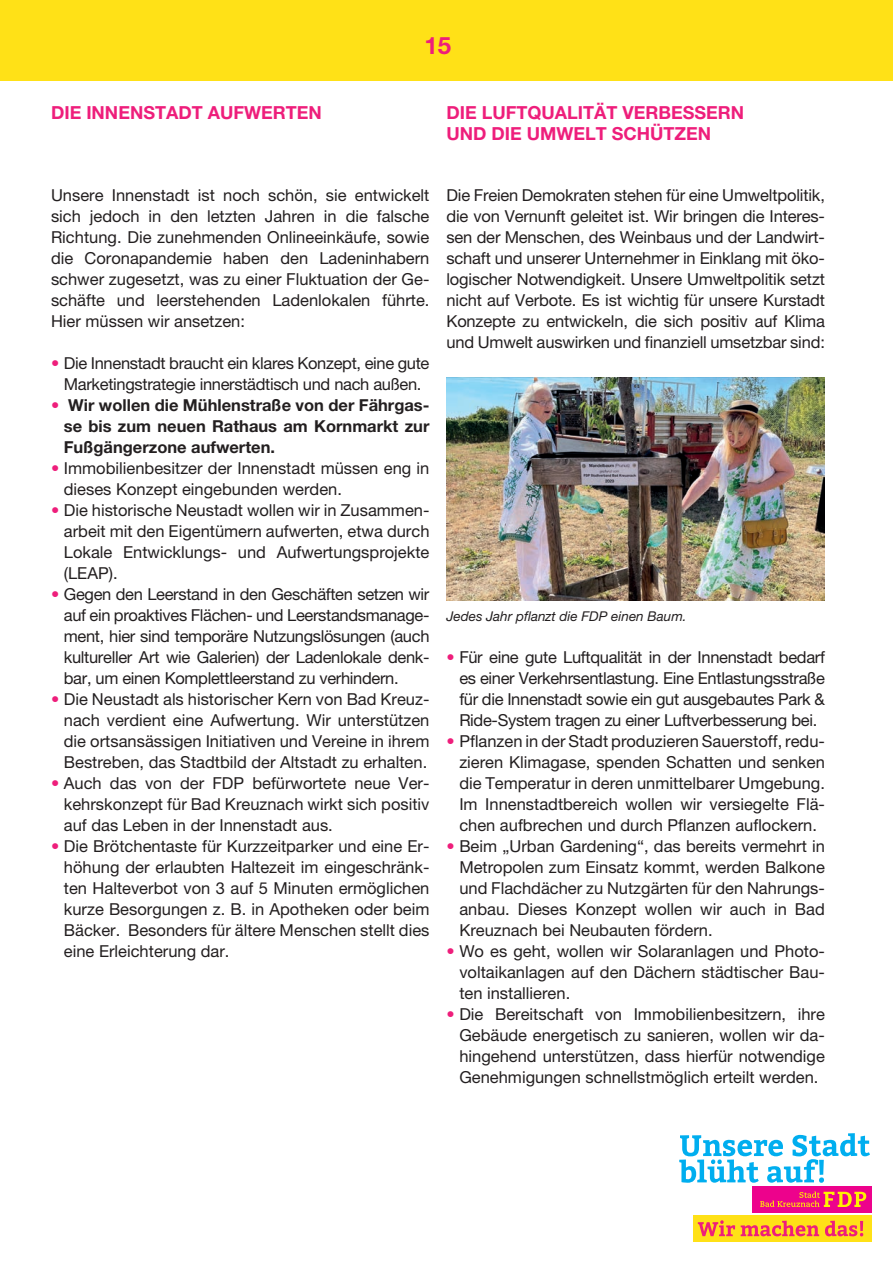
<style>
.page{position:relative;width:893px;height:1263px;background:#fff}
.page>*{position:absolute;margin:0;border:0;box-sizing:border-box;transform-origin:0 0}
.t1{font:700 24px "Helvetica Neue LT Pro";color:#ee1e7b}
.t2{font:700 18px/21px "Helvetica Neue LT Pro";color:#ee1e7b}
.t3{font:16.5px/21px "Helvetica Neue LT Pro";color:#231f20;text-align:justify}
.t4{font:700 16.5px/21px "Helvetica Neue LT Pro";color:#231f20;text-align:justify}
.t5{font:16.5px/21px "Helvetica Neue LT Pro";letter-spacing:-.02em;color:#231f20;text-align:center}
.t6{font:italic 13.5px "Helvetica Neue LT Pro";color:#231f20}
.s1{color:#ee1e7b}
.s2{font-weight:400;color:#ee1e7b}
</style>
<div class="page">
<div style="left:0;top:0;width:893px;height:81px;background:#ffe117"></div>
<div style="left:693px;top:1215px;width:179px;height:27px;background:#ffe117"></div>
<svg style="left:698px;top:1220px;width:37px;height:16px"></svg>
<svg style="left:741px;top:1221px;width:78px;height:15px"></svg>
<svg style="left:825px;top:1221px;width:38px;height:15px"></svg>
<svg style="left:679px;top:1133px;width:191px;height:50px"></svg>
<div style="left:752px;top:1186px;width:120px;height:26px;background:#ed028c"></div>
<svg style="left:760px;top:1191px;width:106px;height:16px"></svg>
<img style="left:446px;top:377px;width:379px;height:223px">
<p class="t2" style="left:51px;top:102px;width:272px">DIE INNENSTADT AUFWERTEN</p>
<h1 class="t1" style="left:425px;top:31px;width:28px">15</h1>
<p class="t2" style="left:446px;top:102px;width:299px">DIE LUFTQUALITÄT VERBESSERN<br>UND DIE UMWELT SCHÜTZEN</p>
<p class="t3" style="left:51px;top:184px;width:380px;text-align:left">Unsere Innenstadt ist noch schön, sie entwickelt sich jedoch in den letzten Jahren in die falsche Richtung. Die zunehmenden Onlineeinkäufe, sowie die Coronapandemie haben den Ladeninhabern schwer zugesetzt, was zu einer Fluktuation der Ge&shy;schäfte und leerstehenden Ladenlokalen führte.<br>Hier müssen wir ansetzen:</p>
<p class="t5" style="left:51px;top:352px;width:380px"><span class="s1">•</span> Die Innenstadt braucht ein klares Konzept, eine gute<br>Marketingstrategie innerstädtisch und nach außen.</p>
<p class="t4" style="left:64px;top:394px;width:367px;text-indent:-13px"><span class="s2">•</span> Wir wollen die Mühlenstraße von der Fährgas&shy;se bis zum neuen Rathaus am Kornmarkt zur Fußgängerzone aufwerten.</p>
<p class="t3" style="left:64px;top:457px;width:367px;text-indent:-13px"><span class="s1">•</span> Immobilienbesitzer der Innenstadt müssen eng in dieses Konzept eingebunden werden.</p>
<p class="t3" style="left:64px;top:499px;width:367px;text-indent:-13px"><span class="s1">•</span> Die historische Neustadt wollen wir in Zusammen&shy;arbeit mit den Eigentümern aufwerten, etwa durch Lokale Entwicklungs- und Aufwertungsprojekte (LEAP).</p>
<p class="t3" style="left:64px;top:583px;width:367px;text-indent:-13px"><span class="s1">•</span> Gegen den Leerstand in den Geschäften setzen wir auf ein proaktives Flächen- und Leerstandsmanage&shy;ment, hier sind temporäre Nutzungslösungen (auch kultureller Art wie Galerien) der Ladenlokale denk&shy;bar, um einen Komplettleerstand zu verhindern.</p>
<p class="t3" style="left:64px;top:689px;width:367px;text-indent:-13px"><span class="s1">•</span> Die Neustadt als historischer Kern von Bad Kreuz&shy;nach verdient eine Aufwertung. Wir unterstützen die ortsansässigen Initiativen und Vereine in ihrem Bestreben, das Stadtbild der Altstadt zu erhalten.</p>
<p class="t3" style="left:64px;top:773px;width:367px;text-indent:-13px"><span class="s1">•</span> Auch das von der FDP befürwortete neue Ver&shy;kehrskonzept für Bad Kreuznach wirkt sich positiv auf das Leben in der Innenstadt aus.</p>
<p class="t3" style="left:64px;top:836px;width:367px;text-indent:-13px"><span class="s1">•</span> Die Brötchentaste für Kurzzeitparker und eine Er&shy;höhung der erlaubten Haltezeit im eingeschränk&shy;ten Halteverbot von 3 auf 5 Minuten ermöglichen kurze Besorgungen z. B. in Apotheken oder beim Bäcker. Besonders für ältere Menschen stellt dies eine Erleichterung dar.</p>
<p class="t3" style="left:446px;top:184px;width:380px">Die Freien Demokraten stehen für eine Umweltpolitik, die von Vernunft geleitet ist. Wir bringen die Interes&shy;sen der Menschen, des Weinbaus und der Landwirt&shy;schaft und unserer Unternehmer in Einklang mit öko&shy;logischer Notwendigkeit. Unsere Umweltpolitik setzt nicht auf Verbote. Es ist wichtig für unsere Kurstadt Konzepte zu entwickeln, die sich positiv auf Klima und Umwelt auswirken und finanziell umsetzbar sind:</p>
<p class="t6" style="left:446px;top:608px;width:242px">Jedes Jahr pflanzt die FDP einen Baum.</p>
<p class="t3" style="left:459px;top:646px;width:367px;text-indent:-13px"><span class="s1">•</span> Für eine gute Luftqualität in der Innenstadt bedarf es einer Verkehrsentlastung. Eine Entlastungsstraße für die Innenstadt sowie ein gut ausgebautes Park &amp; Ride-System tragen zu einer Luftverbesserung bei.</p>
<p class="t3" style="left:459px;top:730px;width:367px;text-align:left;text-indent:-13px"><span class="s1">•</span> Pflanzen in der Stadt produzieren Sauerstoff, redu&shy;zieren Klimagase, spenden Schatten und senken die Temperatur in deren unmittelbarer Umgebung.<br>Im Innenstadtbereich wollen wir versiegelte Flä&shy;chen aufbrechen und durch Pflanzen auflockern.</p>
<p class="t3" style="left:459px;top:835px;width:367px;text-indent:-13px"><span class="s1">•</span> Beim „Urban Gardening“, das bereits vermehrt in Metropolen zum Einsatz kommt, werden Balkone und Flachdächer zu Nutzgärten für den Nahrungs&shy;anbau. Dieses Konzept wollen wir auch in Bad Kreuznach bei Neubauten fördern.</p>
<p class="t3" style="left:459px;top:941px;width:367px;text-indent:-13px"><span class="s1">•</span> Wo es geht, wollen wir Solaranlagen und Photo&shy;voltaikanlagen auf den Dächern städtischer Bau&shy;ten installieren.</p>
<p class="t3" style="left:459px;top:1004px;width:367px;text-indent:-13px"><span class="s1">•</span> Die Bereitschaft von Immobilienbesitzern, ihre Gebäude energetisch zu sanieren, wollen wir da&shy;hingehend unterstützen, dass hierfür notwendige Genehmigungen schnellstmöglich erteilt werden.</p>
</div>
